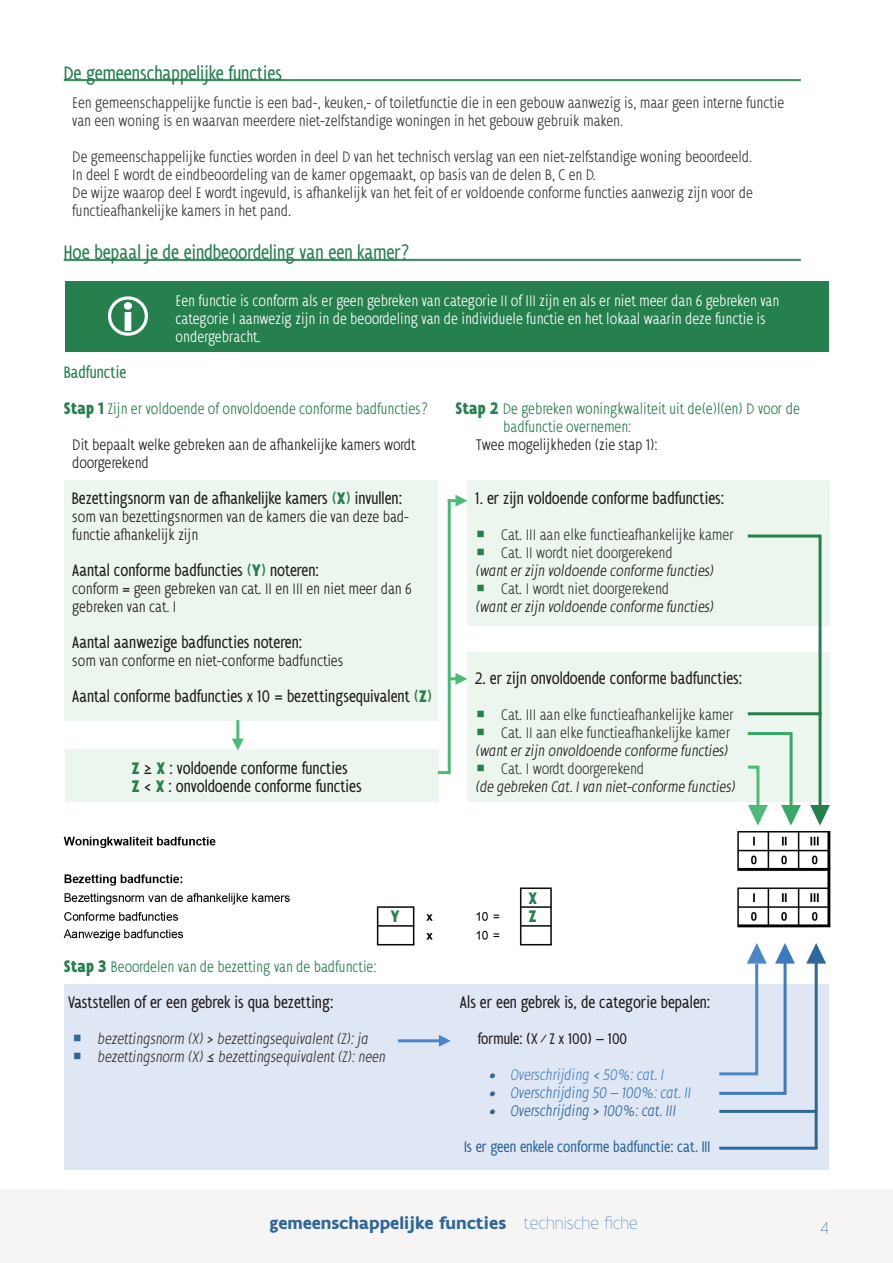
<style>
.page{position:relative;width:893px;height:1263px;background:#fff}
.page>*{position:absolute;margin:0;border:0;box-sizing:border-box;transform-origin:0 0}
.tussentitels{font:condensed 21px "Flanders Art Sans";color:#25804e}
.kleine_titels{font:condensed 18px "Flanders Art Sans";color:#231f20}
.t1{font:700 18px "Flanders Art Sans";color:#2e679a}
.t2{font:100 18px "Flanders Art Sans";color:#3c7bbf}
.kleine_titels-2{font:condensed 18px "Flanders Art Sans";color:#25804e}
.t3{font:700 condensed 18px "Flanders Art Sans";color:#25804e}
.t4{font:100 18px "Flanders Art Sans";color:#2e679a}
.Alineastijl_1{font:300 condensed 16.5px/18px "Flanders Art Sans";color:#383839}
.Alineastijl_1-2{font:300 condensed 16.5px/18px "Flanders Art Sans";color:#231f20}
.Alineastijl_1-3{font:300 condensed 16.5px/18px "Flanders Art Sans";color:#fff}
.kleine_titels-3{font:300 condensed 16.5px "Flanders Art Sans";color:#25804e}
.Alineastijl_1-4{font:italic 300 condensed 16.5px "Flanders Art Sans";color:#231f20}
.t5{font:italic 300 condensed 16.5px "Flanders Art Sans";color:#383839}
.Alineastijl_1-5{font:condensed 16.5px "Flanders Art Sans";color:#2e679a}
.t6{font:italic 300 condensed 16.5px "Flanders Art Sans";color:#3c7bbf}
.t7{font:italic 300 condensed 16.5px "Flanders Art Sans";color:#2e679a}
.t8{font:italic 300 condensed 16.5px "Flanders Art Sans";color:#4b86c6}
.Alineastijl_1-6{font:condensed 16.5px "Flanders Art Sans";color:#231f20}
.s1{font-weight:700;font-size:18px}
.s2{color:#25804e}
.s3{font-weight:700;color:#25804e}
.s4{color:#2e679a}
</style>
<div class="page">
<div style="left:0;top:1189px;width:892px;height:74px;background:#f6f5f3"></div>
<svg style="left:892px;top:1189px;width:1px;height:74px"></svg>
<div style="left:65px;top:749px;width:373px;height:53px;background:#ecf6ee"></div>
<div style="left:64px;top:984px;width:764px;height:186px;background:#e0e7f4"></div>
<div style="left:64px;top:480px;width:373px;height:240px;background:#ecf6ee"></div>
<div style="left:467px;top:653px;width:362px;height:149px;background:#ecf6ee"></div>
<div style="left:467px;top:480px;width:362px;height:145px;background:#ecf6ee"></div>
<hr style="left:64px;top:79px;width:737px;height:1px;background:#25804e">
<hr style="left:64px;top:80px;width:737px;height:1px;background:#25804e">
<hr style="left:64px;top:259px;width:737px;height:1px;background:#25804e">
<hr style="left:64px;top:260px;width:737px;height:1px;background:#25804e">
<img style="left:63px;top:831px;width:768px;height:115px">
<svg style="left:745px;top:533px;width:85px;height:293px"></svg>
<svg style="left:716px;top:943px;width:110px;height:171px"></svg>
<hr style="left:398px;top:1039px;width:43px;height:3px;background:#4b86c6">
<hr style="left:448px;top:499px;width:3px;height:275px;background:#4dbb78">
<div style="left:65px;top:281px;width:763px;height:71px;background:#25804e"></div>
<svg style="left:108px;top:296px;width:40px;height:40px"></svg>
<svg style="left:450px;top:673px;width:17px;height:12px"></svg>
<svg style="left:438px;top:771px;width:10px;height:3px"></svg>
<svg style="left:450px;top:495px;width:17px;height:12px"></svg>
<hr style="left:236px;top:720px;width:3px;height:19px;background:#4dbb78">
<hr style="left:815px;top:1111px;width:3px;height:37px;background:#2e679a">
<hr style="left:719px;top:1147px;width:99px;height:3px;background:#2e679a">
<svg style="left:232px;top:738px;width:12px;height:12px"></svg>
<svg style="left:439px;top:1035px;width:12px;height:12px"></svg>
<p class="tussentitels" style="left:64px;top:60px;width:220px">De gemeenschappelijke functies</p>
<p class="Alineastijl_1" style="left:72px;top:94px;width:713px">Een gemeenschappelijke functie is een bad-, keuken,- of toiletfunctie die in een gebouw aanwezig is, maar geen interne functie van een woning is en waarvan meerdere niet-zelfstandige woningen in het gebouw gebruik maken.</p>
<p class="Alineastijl_1" style="left:72px;top:148px;width:681px">De gemeenschappelijke functies worden in deel D van het technisch verslag van een niet-zelfstandige woning beoordeeld.</p>
<p class="Alineastijl_1" style="left:72px;top:166px;width:525px">In deel E wordt de eindbeoordeling van de kamer opgemaakt, op basis van de delen B, C en D.</p>
<p class="Alineastijl_1" style="left:72px;top:184px;width:682px">De wijze waarop deel E wordt ingevuld, is afhankelijk van het feit of er voldoende conforme functies aanwezig zijn voor de functieafhankelijke kamers in het pand.</p>
<p class="tussentitels" style="left:64px;top:240px;width:347px">Hoe bepaal je de eindbeoordeling van een kamer?</p>
<p class="kleine_titels-2" style="left:64px;top:362px;width:64px">Badfunctie</p>
<p class="Alineastijl_1-3" style="left:176px;top:292px;width:605px">Een functie is conform als er geen gebreken van categorie II of III zijn en als er niet meer dan 6 gebreken van categorie I aanwezig zijn in de beoordeling van de individuele functie en het lokaal waarin deze functie is ondergebracht.</p>
<p class="kleine_titels-3" style="left:64px;top:400px;width:366px"><span class="s1">Stap 1</span> Zijn er voldoende of onvoldoende conforme badfuncties?</p>
<p class="Alineastijl_1-2" style="left:72px;top:436px;width:345px">Dit bepaalt welke gebreken aan de afhankelijke kamers wordt doorgerekend</p>
<p class="kleine_titels" style="left:72px;top:488px;width:332px">Bezettingsnorm van de afhankelijke kamers <span class="s2">(</span><span class="s3">X</span><span class="s2">)</span> invullen:</p>
<p class="Alineastijl_1-2" style="left:72px;top:508px;width:338px">som van bezettingsnormen van de kamers die van deze bad&shy;functie afhankelijk zijn</p>
<p class="kleine_titels" style="left:72px;top:560px;width:249px">Aantal conforme badfuncties <span class="s2">(</span><span class="s3">Y</span><span class="s2">)</span> noteren:</p>
<p class="Alineastijl_1-2" style="left:72px;top:580px;width:341px">conform = geen gebreken van cat. II en III en niet meer dan 6 gebreken van cat. I</p>
<p class="kleine_titels" style="left:72px;top:632px;width:232px">Aantal aanwezige badfuncties noteren:</p>
<p class="Alineastijl_1-2" style="left:72px;top:652px;width:272px">som van conforme en niet-conforme badfuncties</p>
<p class="kleine_titels" style="left:72px;top:686px;width:362px">Aantal conforme badfuncties x 10 = bezettingsequivalent <span class="s2">(</span><span class="s3">Z</span><span class="s2">)</span></p>
<p class="kleine_titels" style="left:131px;top:758px;width:218px"><span class="s3">Z</span> ≥ <span class="s3">X</span> : voldoende conforme functies</p>
<p class="kleine_titels" style="left:131px;top:776px;width:232px"><span class="s3">Z</span> &lt; <span class="s3">X</span> : onvoldoende conforme functies</p>
<p class="kleine_titels-3" style="left:455px;top:400px;width:346px"><span class="s1">Stap 2</span> De gebreken woningkwaliteit uit de(e)l(en) D voor de</p>
<p class="kleine_titels-3" style="left:503px;top:418px;width:130px">badfunctie overnemen:</p>
<p class="Alineastijl_1-2" style="left:476px;top:436px;width:183px">Twee mogelijkheden (zie stap 1):</p>
<p class="kleine_titels" style="left:475px;top:488px;width:251px">1. er zijn voldoende conforme badfuncties:</p>
<p class="Alineastijl_1" style="left:501px;top:526px;width:234px">Cat. III aan elke functieafhankelijke kamer</p>
<p class="Alineastijl_1" style="left:501px;top:544px;width:173px">Cat. II wordt niet doorgerekend</p>
<p class="Alineastijl_1-4" style="left:476px;top:562px;width:240px">(want er zijn voldoende conforme functies)</p>
<p class="Alineastijl_1" style="left:501px;top:580px;width:170px">Cat. I wordt niet doorgerekend</p>
<p class="Alineastijl_1-4" style="left:476px;top:598px;width:240px">(want er zijn voldoende conforme functies)</p>
<p class="kleine_titels" style="left:475px;top:668px;width:269px">2. er zijn onvoldoende conforme badfuncties:</p>
<p class="Alineastijl_1" style="left:501px;top:706px;width:234px">Cat. III aan elke functieafhankelijke kamer</p>
<p class="Alineastijl_1" style="left:501px;top:724px;width:231px">Cat. II aan elke functieafhankelijke kamer</p>
<p class="Alineastijl_1-4" style="left:476px;top:742px;width:254px">(want er zijn onvoldoende conforme functies)</p>
<p class="Alineastijl_1" style="left:501px;top:760px;width:145px">Cat. I wordt doorgerekend</p>
<p class="Alineastijl_1-4" style="left:476px;top:778px;width:261px">(de gebreken Cat. I van niet-conforme functies)</p>
<p class="t3" style="left:529px;top:888px;width:10px">X</p>
<p class="t3" style="left:391px;top:906px;width:11px">Y</p>
<p class="t3" style="left:529px;top:906px;width:10px">Z</p>
<p class="kleine_titels-3" style="left:64px;top:958px;width:314px"><span class="s1">Stap 3</span> Beoordelen van de bezetting van de badfunctie:</p>
<p class="kleine_titels" style="left:68px;top:992px;width:267px">Vaststellen of er een gebrek is qua bezetting:</p>
<p class="t5" style="left:98px;top:1030px;width:272px">bezettingsnorm (X) &gt; bezettingsequivalent (Z): ja</p>
<p class="t5" style="left:98px;top:1048px;width:289px">bezettingsnorm (X) ≤ bezettingsequivalent (Z): neen</p>
<p class="kleine_titels" style="left:459px;top:992px;width:252px">Als er een gebrek is, de categorie bepalen:</p>
<p class="Alineastijl_1-6" style="left:478px;top:1029px;width:151px">formule: (X / Z x 100) – 100</p>
<p class="t8" style="left:489px;top:1066px;width:176px"><span class="s4">•</span> Overschrijding &lt; 50%: cat. I</p>
<p class="t6" style="left:489px;top:1084px;width:203px"><span class="s4">•</span> Overschrijding 50 – 100%: cat. II</p>
<p class="t7" style="left:489px;top:1102px;width:188px">• Overschrijding &gt; 100%: cat. III</p>
<p class="Alineastijl_1-5" style="left:464px;top:1137px;width:248px">Is er geen enkele conforme badfunctie: cat. III</p>
<p class="t1" style="left:270px;top:1211px;width:238px">gemeenschappelijke functies</p>
<p class="t2" style="left:524px;top:1213px;width:115px">technische fiche</p>
<p class="t4" style="left:821px;top:1218px;width:9px">4</p>
</div>
